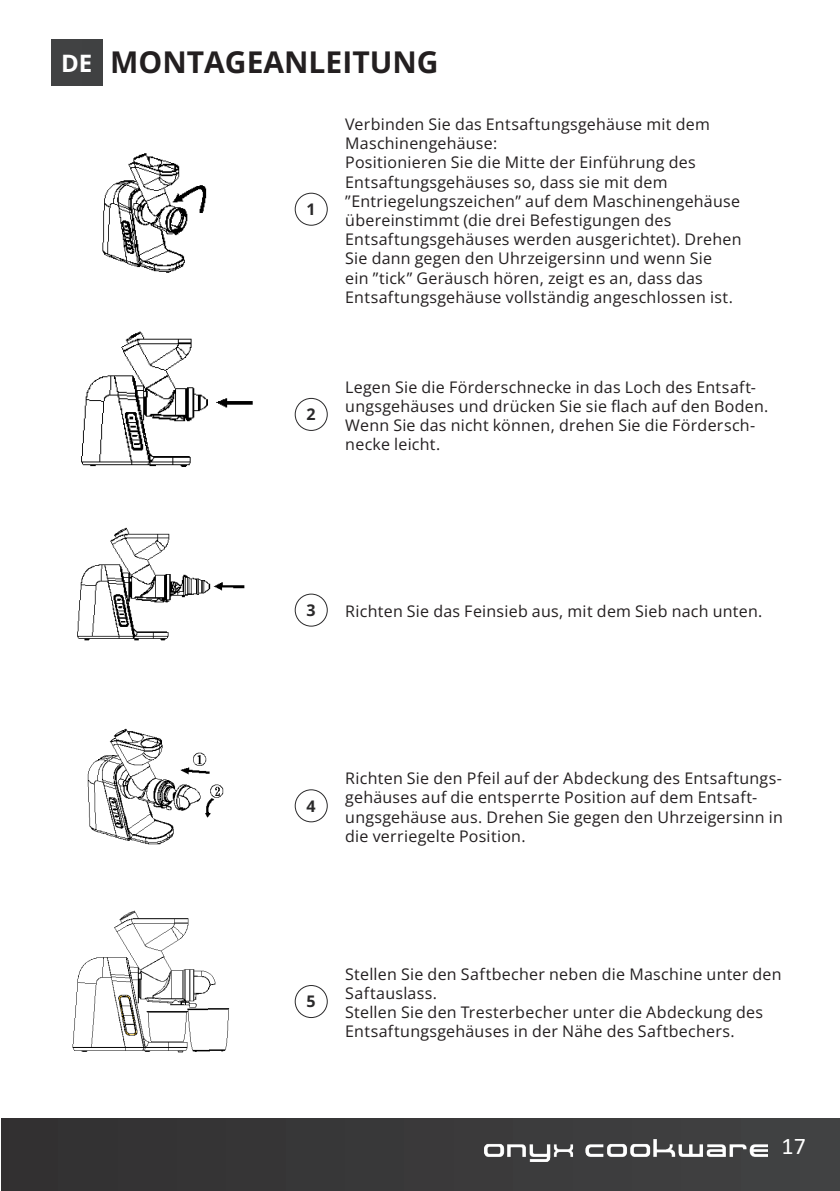
<style>
.page{position:relative;width:840px;height:1191px;background:#fff}
.page>*{position:absolute;margin:0;border:0;box-sizing:border-box;transform-origin:0 0}
.t1{font:30px "Open Sans";color:#231f20}
.t2{font:24px "Calibri";color:#fff}
.t3{font:24px "Open Sans";color:#fff}
.t4{font:16px/19.2px "Open Sans";letter-spacing:.015em;color:#231f20}
.t5{font:16px "Open Sans";color:#2a292a}
</style>
<div class="page">
<div style="left:1px;top:1119px;width:838px;height:72px;background:#383839"></div>
<img style="left:484px;top:1140px;width:283px;height:21px">
<div style="left:51px;top:40px;width:51px;height:45px;background:#414243"></div>
<img style="left:102px;top:153px;width:105px;height:120px">
<img style="left:81px;top:331px;width:172px;height:136px">
<img style="left:77px;top:527px;width:168px;height:114px">
<img style="left:87px;top:728px;width:137px;height:117px">
<img style="left:72px;top:910px;width:158px;height:143px">
<div style="left:294px;top:193px;width:33px;height:33px;border:1px solid #2a292a;border-radius:50%"></div>
<div style="left:294px;top:398px;width:33px;height:33px;border:1px solid #2a292a;border-radius:50%"></div>
<div style="left:294px;top:593px;width:33px;height:33px;border:1px solid #2a292a;border-radius:50%"></div>
<div style="left:294px;top:789px;width:33px;height:33px;border:1px solid #2a292a;border-radius:50%"></div>
<div style="left:294px;top:985px;width:33px;height:33px;border:1px solid #2a292a;border-radius:50%"></div>
<p class="t3" style="left:61px;top:47px;width:33px">DE</p>
<p class="t1" style="left:110px;top:41px;width:330px">MONTAGEANLEITUNG</p>
<p class="t5" style="left:306px;top:198px;width:11px">1</p>
<p class="t5" style="left:306px;top:403px;width:11px">2</p>
<p class="t4" style="left:345px;top:114px;width:366px">Verbinden Sie das Entsaftungsgehäuse mit dem<br>Maschinengehäuse:</p>
<p class="t4" style="left:345px;top:152px;width:397px">Positionieren Sie die Mitte der Einführung des Entsaftungsgehäuses so, dass sie mit dem ”Entriegelungszeichen” auf dem Maschinengehäuse übereinstimmt (die drei Befestigungen des Entsaftungsgehäuses werden ausgerichtet). Drehen Sie dann gegen den Uhrzeigersinn und wenn Sie<br>ein ”tick” Geräusch hören, zeigt es an, dass das Entsaftungsgehäuse vollständig angeschlossen ist.</p>
<p class="t4" style="left:345px;top:377px;width:424px">Legen Sie die Förderschnecke in das Loch des Entsaft&shy;ungsgehäuses und drücken Sie sie flach auf den Boden.<br>Wenn Sie das nicht können, drehen Sie die Fördersch&shy;necke leicht.</p>
<p class="t5" style="left:306px;top:599px;width:11px">3</p>
<p class="t4" style="left:345px;top:601px;width:418px">Richten Sie das Feinsieb aus, mit dem Sieb nach unten.</p>
<p class="t5" style="left:306px;top:795px;width:11px">4</p>
<p class="t4" style="left:345px;top:768px;width:439px">Richten Sie den Pfeil auf der Abdeckung des Entsaftungs&shy;gehäuses auf die entsperrte Position auf dem Entsaft&shy;ungsgehäuse aus. Drehen Sie gegen den Uhrzeigersinn in die verriegelte Position.</p>
<p class="t5" style="left:306px;top:990px;width:11px">5</p>
<p class="t4" style="left:345px;top:964px;width:437px">Stellen Sie den Saftbecher neben die Maschine unter den<br>Saftauslass.</p>
<p class="t4" style="left:345px;top:1002px;width:419px">Stellen Sie den Tresterbecher unter die Abdeckung des<br>Entsaftungsgehäuses in der Nähe des Saftbechers.</p>
<h2 class="t2" style="left:781px;top:1129px;width:26px">17</h2>
</div>
